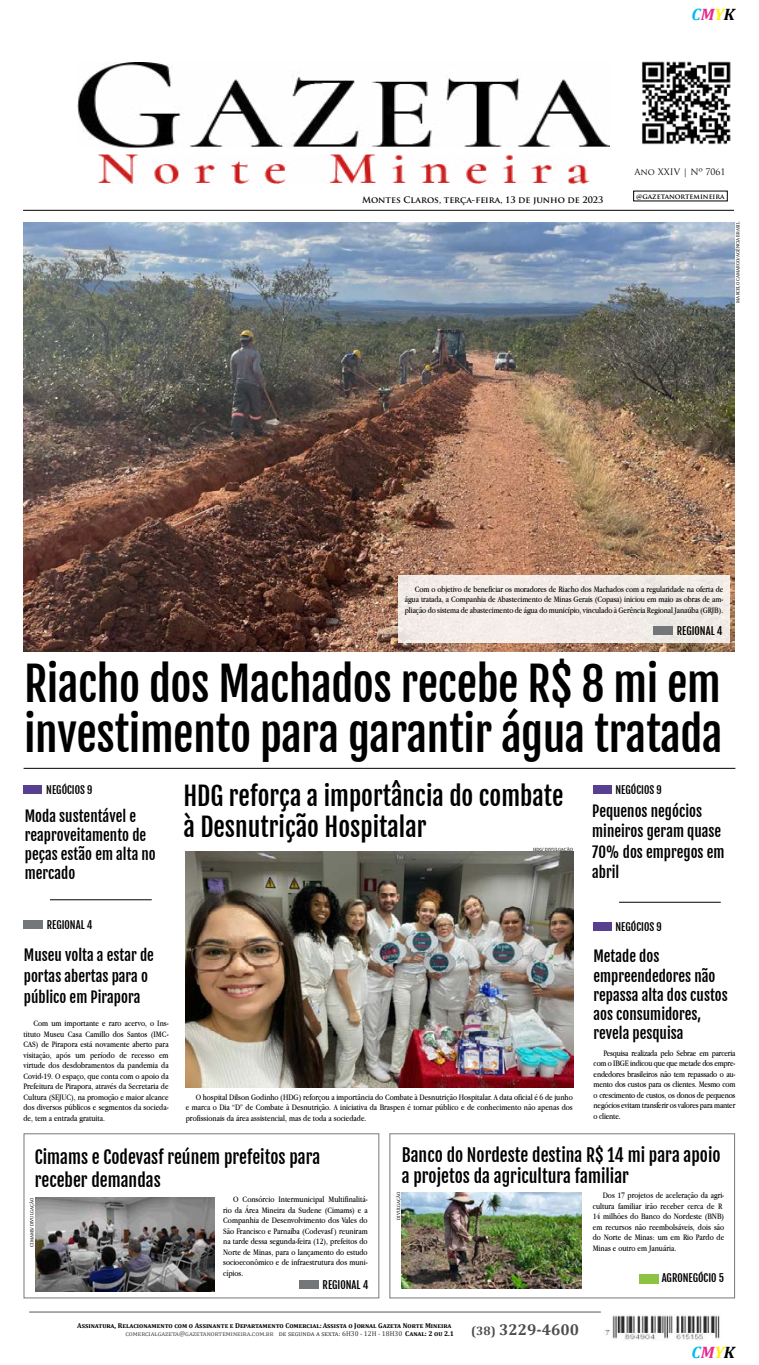
<style>
.page{position:relative;width:759px;height:1365px;background:#fff}
.page>*{position:absolute;margin:0;border:0;box-sizing:border-box;transform-origin:0 0}
.t1{font:45.5px/49.9px "Fjalla One";letter-spacing:-.01em;color:#000}
.t2{font:25.38px/30.6px "Fjalla One";color:#000}
.t3{font:17.5px/23.6px "Fjalla One";color:#000}
.t4{font:italic 700 16.62px "Cambria";color:#00b9f3}
.t5{font:700 15.75px "Cambria";color:#4b4d50}
.t6{font:14.88px/19.2px "Fjalla One";color:#000}
.t7{font:700 12.25px "Cambria";color:#4b4d50}
.t8{font:10.5px "Fjalla One";color:#000}
.t9{font:8.75px/10.5px "Apple Garamond";color:#000;text-align:justify}
.t10{font:8.75px "Apple Garamond";letter-spacing:-.02em;color:#000}
.t11{font:700 8.75px "Trajan Pro";color:#000}
.t12{font:8.75px "Trajan Pro";color:#000}
.t13{font:700 7px "Cambria";color:#000}
.t14{font:7px "Cambria";color:#333}
.t15{font:7px "Cambria";letter-spacing:.055em;color:#4b4d50}
.t16{font:700 7px "Trajan Pro";color:#000}
.t17{font:4.38px "Andada";color:#000}
.s1{color:#e82a8c}
.s2{color:#fff00c}
.s3{color:#000}
.s4{font-weight:700;color:#000}
</style>
<div class="page">
<hr style="left:29px;top:1311px;width:572px;height:1px;background:#58595b">
<img style="left:642px;top:61px;width:89px;height:84px">
<img style="left:78px;top:63px;width:532px;height:121px">
<div style="left:24px;top:785px;width:18px;height:8px;background:#57408f"></div>
<div style="left:593px;top:922px;width:18px;height:8px;background:#57408f"></div>
<div style="left:593px;top:785px;width:18px;height:8px;background:#57408f"></div>
<hr style="left:23px;top:210px;width:711px;height:1px;background:#000">
<img style="left:605px;top:1315px;width:115px;height:25px">
<div style="left:639px;top:1273px;width:20px;height:10px;background:#8dc342"></div>
<hr style="left:24px;top:768px;width:711px;height:1px;background:#000">
<hr style="left:619px;top:902px;width:102px;height:1px;background:#000">
<div style="left:299px;top:1279px;width:20px;height:9px;background:#747779"></div>
<div style="left:24px;top:919px;width:19px;height:9px;background:#747779"></div>
<img style="left:185px;top:851px;width:388px;height:235px">
<div style="left:24px;top:1133px;width:355px;height:165px;border:1px solid #78797d"></div>
<div style="left:389px;top:1133px;width:346px;height:165px;border:1px solid #78797d"></div>
<img style="left:35px;top:1197px;width:179px;height:93px">
<img style="left:401px;top:1192px;width:180px;height:95px">
<img style="left:24px;top:222px;width:711px;height:429px">
<div style="left:398px;top:575px;width:331px;height:68px;background:#f3ece8"></div>
<hr style="left:50px;top:899px;width:102px;height:1px;background:#000">
<div style="left:654px;top:625px;width:19px;height:9px;background:#747779"></div>
<h3 class="t4" style="left:692px;top:2px;width:45px">C<span class="s1">M</span><span class="s2">Y</span><span class="s3">K</span></h3>
<p class="t11" style="left:362px;top:194px;width:243px">Montes Claros, terça-feira, 13 de junho de 2023</p>
<p class="t12" style="left:634px;top:166px;width:92px">Ano XXIV | Nº 7061</p>
<p class="t16" style="left:636px;top:192px;width:90px">@gazetanortemineira</p>
<p class="t17" style="left:735px;top:302px;width:82px;rotate:-90deg">MARCELO CAMARGO/ AGÊNCIA BRASIL</p>
<p class="t9" style="left:415px;top:583px;width:310px">Com o objetivo de beneficiar os moradores de Riacho dos Machados com a regularidade na oferta de</p>
<p class="t9" style="left:405px;top:604px;width:320px">pliação do sistema de abastecimento de água do município, vinculado à Gerência Regional Janaúba (GRJB .(</p>
<p class="t9" style="left:405px;top:594px;width:320px">água tratada a, Companhia de Abastecimento de Minas Gerais (Copasa) iniciou em maio as obras de am-</p>
<p class="t8" style="left:677px;top:624px;width:47px">REGIONAL 4</p>
<p class="t8" style="left:668px;top:608px;width:34px">SAÚDE 6</p>
<h1 class="t1" style="left:24px;top:659px;width:700px">Riacho dos Machados recebe 8$R mi em investimento para garantir água tratada</h1>
<h2 class="t2" style="left:183px;top:781px;width:382px">HDG reforça a importância do combate à Desnutrição Hospitalar</h2>
<p class="t8" style="left:46px;top:783px;width:48px">NEGÓCIOS 9</p>
<p class="t8" style="left:616px;top:783px;width:48px">NEGÓCIOS 9</p>
<h3 class="t6" style="left:25px;top:806px;width:133px">Moda sustentável e reaproveitamento de peças estão em alta no mercado</h3>
<h3 class="t6" style="left:592px;top:801px;width:134px;line-height:20.1px">Pequenos negócios mineiros geram quase<br>70% dos empregos em abril</h3>
<p class="t17" style="left:533px;top:846px;width:41px">HDG/ DIVULGAÇÃO</p>
<p class="t8" style="left:47px;top:918px;width:47px">REGIONAL 4</p>
<p class="t8" style="left:616px;top:920px;width:48px">NEGÓCIOS 9</p>
<h3 class="t6" style="left:24px;top:944px;width:132px;line-height:21px">Museu volta a estar de portas abertas para o público em Pirapora</h3>
<p class="t9" style="left:33px;top:1017px;width:137px">Com um importante e raro acervo o, Ins-</p>
<p class="t9" style="left:24px;top:1028px;width:147px">tituto Museu Casa Camillo dos Santos (IMC-</p>
<p class="t9" style="left:24px;top:1038px;width:147px">CAS) de Pirapora está novamente aberto para</p>
<p class="t9" style="left:90px;top:1049px;width:26px">período</p>
<p class="t9" style="left:119px;top:1049px;width:9px">de</p>
<p class="t9" style="left:56px;top:1049px;width:16px">após</p>
<p class="t9" style="left:24px;top:1049px;width:147px;text-align:left">visitação,<br>virtude dos desdobramentos da pandemia da Covid-19. O espaço, que conta com o apoio da Prefeitura de Pirapora, através da Secretaria de Cultura (SEJUC ,) na promoção e maior alcance</p>
<p class="t9" style="left:24px;top:1112px;width:83px">de, tem a entrada gratuita.</p>
<p class="t9" style="left:75px;top:1049px;width:12px">um</p>
<p class="t9" style="left:132px;top:1049px;width:24px">recesso</p>
<p class="t9" style="left:159px;top:1049px;width:11px">em</p>
<p class="t9" style="left:24px;top:1101px;width:147px">dos diversos públicos e segmentos da socieda-</p>
<p class="t9" style="left:186px;top:1091px;width:388px;text-indent:10px">O hospital Dilson Godinho (HDG) reforçou a importância do Combate à Desnutrição Hospitalar A. data oficial 6é de junho e marca o Dia “D” de Combate à Desnutrição A. iniciativa da Braspen é tornar público e de conhecimento não apenas dos profissionais da área assistencial, mas de toda a sociedade.</p>
<h3 class="t6" style="left:593px;top:946px;width:136px">Metade dos empreendedores não repassa alta dos custos aos consumidores,</h3>
<h3 class="t6" style="left:593px;top:1023px;width:92px">revela pesquisa</h3>
<p class="t10" style="left:604px;top:1047px;width:133px">Pesquisa realizada pelo Sebrae em parceria</p>
<p class="t10" style="left:594px;top:1079px;width:143px">mento dos custos para os clientes. Mesmo com</p>
<p class="t10" style="left:594px;top:1058px;width:143px">com o IBGE indicou que que metade dos empre-</p>
<p class="t9" style="left:594px;top:1089px;width:143px">o crescimento de custos, os donos de pequenos negócios evitam transferir os valores para manter o cliente.</p>
<p class="t10" style="left:594px;top:1068px;width:143px">endedores brasileiros não tem repassado o au-</p>
<h3 class="t3" style="left:35px;top:1144px;width:287px">Cimams e Codevasf reúnem prefeitos para receber demandas</h3>
<h3 class="t3" style="left:402px;top:1144px;width:320px;line-height:21px">Banco do Nordeste destina $R 14 mi para apoio a projetos da agricultura familiar</h3>
<p class="t17" style="left:30px;top:1246px;width:50px;rotate:-90deg">CIMAMS/ DIVULGAÇÃO</p>
<p class="t17" style="left:396px;top:1219px;width:30px;rotate:-90deg">DIVULGAÇÃO</p>
<p class="t9" style="left:278px;top:1193px;width:48px">Intermunicipal</p>
<p class="t9" style="left:329px;top:1193px;width:41px">Multifinalitá-</p>
<p class="t9" style="left:243px;top:1193px;width:33px">Consórcio</p>
<p class="t9" style="left:233px;top:1193px;width:7px">O</p>
<p class="t9" style="left:223px;top:1214px;width:146px">Companhia de Desenvolvimento dos Vales do São Francisco e Parnaíba (Codevasf) reuniram na tarde dessa segunda-feira (12 ,) prefeitos do Norte de Minas, para o lançamento do estudo</p>
<p class="t9" style="left:223px;top:1267px;width:22px">cípios.</p>
<p class="t9" style="left:223px;top:1204px;width:146px">rio da Área Mineira da Sudene (Cimams) ae</p>
<p class="t9" style="left:223px;top:1256px;width:146px">socioeconômico e de infraestrutura dos muni-</p>
<p class="t8" style="left:323px;top:1278px;width:47px">REGIONAL 4</p>
<p class="t13" style="left:77px;top:1320px;width:376px">Assinatura, Relacionamento com o Assinante e Departamento Comercial:Assista o Jornal Gazeta Norte Mineira</p>
<h3 class="t5" style="left:499px;top:1317px;width:81px">3229-4600</h3>
<h3 class="t7" style="left:471px;top:1321px;width:26px">(38)</h3>
<p class="t15" style="left:125px;top:1329px;width:149px">comercialgazeta@gazetanortemineira.com.br</p>
<p class="t14" style="left:279px;top:1329px;width:177px">de segunda a sexta H6: 30 - 12H - 18H30 <span class="s4">Canal 2: ou 2.1</span></p>
<p class="t9" style="left:603px;top:1189px;width:123px">Dos 17 projetos de aceleração da agri-</p>
<p class="t9" style="left:593px;top:1210px;width:133px">14 milhões do Banco do Nordeste (BNB( em recursos não reembolsáveis, dois são do Norte de Minas: um em Rio Pardo de Minas e outro em Januária.</p>
<p class="t9" style="left:593px;top:1200px;width:133px">cultura familiar irão receber cerca de ＄R</p>
<p class="t8" style="left:662px;top:1271px;width:64px">AGRONEGÓCIO 5</p>
<h3 class="t4" style="left:692px;top:1340px;width:45px">C<span class="s1">M</span><span class="s2">Y</span><span class="s3">K</span></h3>
</div>
